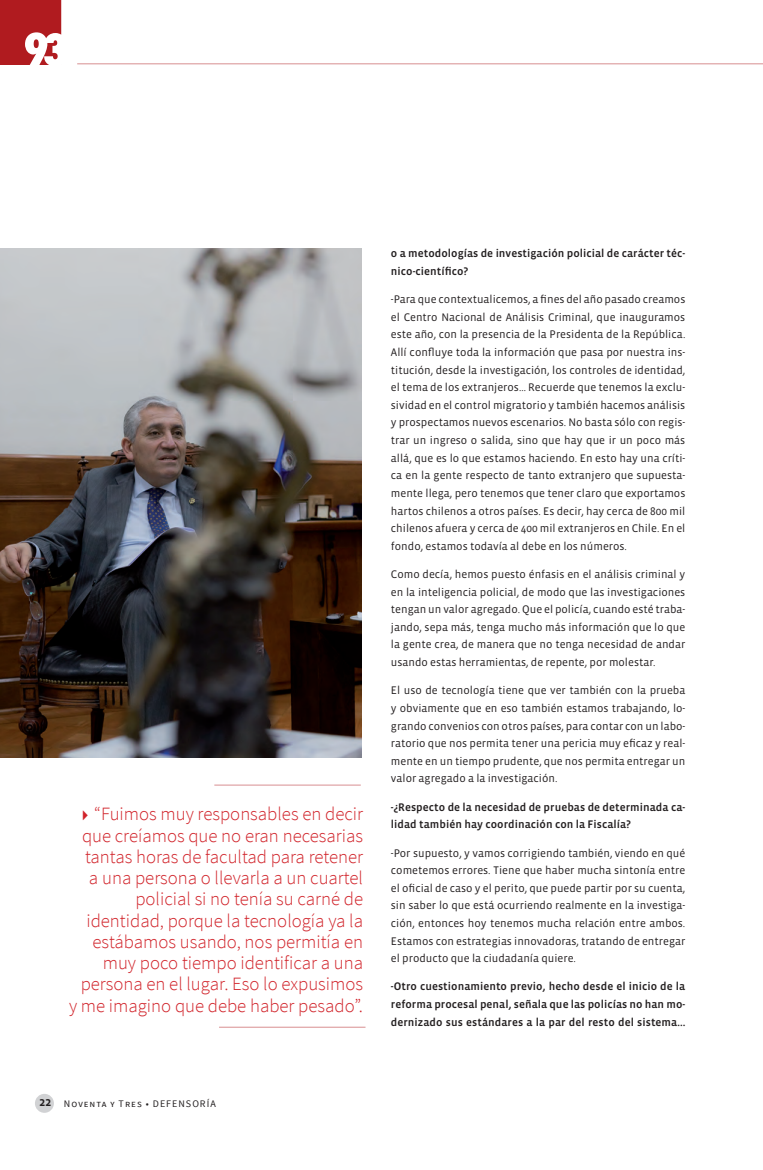
<style>
.page{position:relative;width:763px;height:1170px;background:#fff}
.page>*{position:absolute;margin:0;border:0;box-sizing:border-box;transform-origin:0 0}
.t1{font:300 18.75px/21.2px "Source Sans Pro";color:#d1232a;text-align:right}
.t2{font:11.25px/17.6px "Vista Sans";color:#231f20;text-align:justify}
.t3{font:11.25px/17.6px "Vista Sans Med";letter-spacing:.005em;color:#231f20}
.t4{font:10px "Source Sans Pro";letter-spacing:.1em;color:#231f20}
.s1{font-family:"Idealist Sans"}
.s2{font-family:"Vista Sans Med";font-size:12.5px}
</style>
<div class="page">
<div style="left:35px;top:1093px;width:19px;height:19px;background:#d1d2d4;border-radius:50%"></div>
<hr style="left:219px;top:1026px;width:146px;height:1px;background:#b01b1f">
<hr style="left:214px;top:784px;width:146px;height:1px;background:#b01b1f">
<hr style="left:77px;top:64px;width:685px;height:1px;background:#b01b1f">
<img style="left:0;top:249px;width:361px;height:508px">
<svg style="left:0;top:0;width:61px;height:65px"></svg>
<p class="t1" style="left:69px;top:803px;width:295px"><span class="s1">►</span> “Fuimos muy responsables en decir que creíamos que no eran necesarias tantas horas de facultad para retener<br>a una persona o llevarla a un cuartel policial si no tenía su carné de identidad, porque la tecnología ya la estábamos usando, nos permitía en muy poco tiempo identificar a una persona en el lugar. Eso lo expusimos y me imagino que debe haber pesado”.</p>
<p class="t3" style="left:390px;top:245px;width:296px">o a metodologías de investigación policial de carácter téc&shy;nico-científico?</p>
<p class="t2" style="left:390px;top:291px;width:296px">-Para que contextualicemos, a fines del año pasado creamos el Centro Nacional de Análisis Criminal, que inauguramos este año, con la presencia de la Presidenta de la República.<br>Allí confluye toda la información que pasa por nuestra ins&shy;titución, desde la investigación, los controles de identidad, el tema de los extranjeros… Recuerde que tenemos la exclu&shy;sividad en el control migratorio y también hacemos análisis y prospectamos nuevos escenarios. No basta sólo con regis&shy;trar un ingreso o salida, sino que hay que ir un poco más allá, que es lo que estamos haciendo. En esto hay una críti&shy;ca en la gente respecto de tanto extranjero que supuesta&shy;mente llega, pero tenemos que tener claro que exportamos hartos chilenos a otros países. Es decir, hay cerca de 800 mil chilenos afuera y cerca de 400 mil extranjeros en Chile. En el fondo, estamos todavía al debe en los números.</p>
<p class="t2" style="left:390px;top:565px;width:296px">Como decía, hemos puesto énfasis en el análisis criminal y en la inteligencia policial, de modo que las investigaciones tengan un valor agregado. Que el policía, cuando esté traba&shy;jando, sepa más, tenga mucho más información que lo que la gente crea, de manera que no tenga necesidad de andar usando estas herramientas, de repente, por molestar.</p>
<p class="t2" style="left:390px;top:682px;width:296px">El uso de tecnología tiene que ver también con la prueba y obviamente que en eso también estamos trabajando, lo&shy;grando convenios con otros países, para contar con un labo&shy;ratorio que nos permita tener una pericia muy eficaz y real&shy;mente en un tiempo prudente, que nos permita entregar un valor agregado a la investigación.</p>
<p class="t3" style="left:390px;top:798px;width:296px">-¿Respecto de la necesidad de pruebas de determinada ca&shy;lidad también hay coordinación con la Fiscalía?</p>
<p class="t2" style="left:390px;top:844px;width:296px">-Por supuesto, y vamos corrigiendo también, viendo en qué cometemos errores. Tiene que haber mucha sintonía entre el oficial de caso y el perito, que puede partir por su cuenta, sin saber lo que está ocurriendo realmente en la investiga&shy;ción, entonces hoy tenemos mucha relación entre ambos.<br>Estamos con estrategias innovadoras, tratando de entregar el producto que la ciudadanía quiere.</p>
<p class="t3" style="left:390px;top:978px;width:296px;text-align:justify">-Otro cuestionamiento previo, hecho desde el inicio de la reforma procesal penal, señala que las policías no han mo&shy;dernizado sus estándares a la par del resto del sistema…</p>
<p class="t4" style="left:39px;top:1097px;width:178px"><span class="s2">22</span> Noventa y Tres • DEFENSORÍA</p>
</div>
